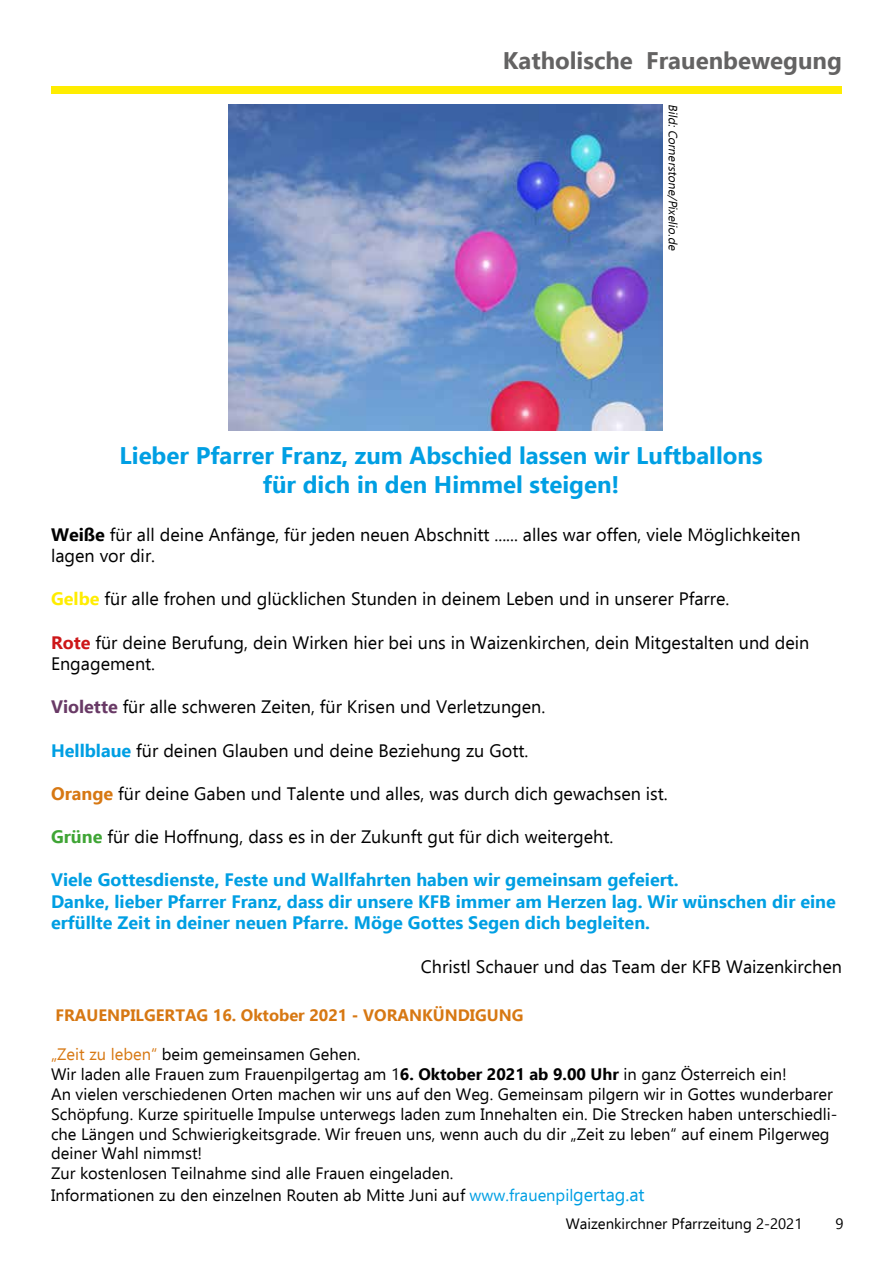
<style>
.page{position:relative;width:893px;height:1263px;background:#fff}
.page>*{position:absolute;margin:0;border:0;box-sizing:border-box;transform-origin:0 0}
.t1{font:700 24px/28.8px "Ebrima";color:#009fe3;text-align:center}
.t2{font:700 24px "Ebrima";color:#646363}
.t3{font:18px/21.6px "Ebrima";color:#000}
.t4{font:700 18px/21.6px "Ebrima";color:#009fe3}
.t5{font:16.5px/19.8px "Ebrima";color:#000}
.t6{font:700 16.5px "Ebrima";color:#d77813}
.t7{font:15px "Ebrima";color:#000}
.t8{font:italic 12px "Ebrima";color:#000}
.s1{font-weight:700;color:#fff}
.s2{font-weight:700;color:#ffed00}
.s3{font-weight:700;color:#cd1719}
.s4{font-weight:700;color:#693a66}
.s5{font-weight:700;color:#009fe3}
.s6{font-weight:700;color:#d77813}
.s7{font-weight:700;color:#3fa535}
.s8{color:#d77813}
.s9{font-weight:700}
.s10{color:#009fe3}
.s11{font-size:18px;color:#009fe3}
</style>
<div class="page">
<div style="left:51px;top:86px;width:791px;height:7px;background:#ffed00"></div>
<img style="left:228px;top:104px;width:435px;height:326px">
<h1 class="t2" style="left:503px;top:41px;width:341px">Katholische Frauenbewegung</h1>
<p class="t8" style="left:682px;top:104px;width:150px;rotate:90deg">Bild:Cornerstone/Pixelio.de</p>
<h1 class="t1" style="left:120px;top:440px;width:645px">Lieber Pfarrer Franz, zum Abschied lassen wir Luftballons für dich in den Himmel steigen!</h1>
<p class="t3" style="left:51px;top:523px;width:751px"><span class="s1">Weiße</span> für all deine Anfänge, für jeden neuen Abschnitt ...... alles war offen, viele Möglichkeiten lagen vor dir.</p>
<p class="t3" style="left:51px;top:588px;width:680px"><span class="s2">Gelbe</span> für alle frohen und glücklichen Stunden in deinem Leben und in unserer Pfarre.</p>
<p class="t3" style="left:51px;top:631px;width:760px"><span class="s3">Rote</span> für deine Berufung, dein Wirken hier bei uns in Waizenkirchen, dein Mitgestalten und dein<br>Engagement.</p>
<p class="t3" style="left:51px;top:696px;width:496px"><span class="s4">Violette</span> für alle schweren Zeiten, für Krisen und Verletzungen.</p>
<p class="t3" style="left:51px;top:739px;width:479px"><span class="s5">Hellblaue</span> für deinen Glauben und deine Beziehung zu Gott.</p>
<p class="t3" style="left:51px;top:782px;width:618px"><span class="s6">Orange</span> für deine Gaben und Talente und alles, was durch dich gewachsen ist.</p>
<p class="t3" style="left:51px;top:825px;width:564px"><span class="s7">Grüne</span> für die Hoffnung, dass es in der Zukunft gut für dich weitergeht.</p>
<p class="t4" style="left:51px;top:868px;width:786px">Viele Gottesdienste, Feste und Wallfahrten haben wir gemeinsam gefeiert.<br>Danke, lieber Pfarrer Franz, dass dir unsere KFB immer am Herzen lag. Wir wünschen dir eine erfüllte Zeit in deiner neuen Pfarre. Möge Gottes Segen dich begleiten.</p>
<p class="t3" style="left:421px;top:955px;width:423px">Christl Schauer und das Team der KFB Waizenkirchen</p>
<p class="t6" style="left:56px;top:1002px;width:469px">FRAUENPILGERTAG 16. Oktober 2021 - VORANKÜNDIGUNG</p>
<p class="t5" style="left:51px;top:1044px;width:788px"><span class="s8">„Zeit zu leben“</span> beim gemeinsamen Gehen.<br>Wir laden alle Frauen zum Frauenpilgertag am 1<span class="s9">6. Oktober 2021 ab 9.00 Uhr</span> in ganz Österreich ein!<br>An vielen verschiedenen Orten machen wir uns auf den Weg. Gemeinsam pilgern wir in Gottes wunderbarer Schöpfung. Kurze spirituelle Impulse unterwegs laden zum Innehalten ein. Die Strecken haben unterschiedli&shy;che Längen und Schwierigkeitsgrade. Wir freuen uns, wenn auch du dir „Zeit zu leben“ auf einem Pilgerweg deiner Wahl nimmst!<br>Zur kostenlosen Teilnahme sind alle Frauen eingeladen.</p>
<p class="t5" style="left:51px;top:1184px;width:595px">Informationen zu den einzelnen Routen ab Mitte Juni auf <span class="s10">www.frauenpil</span><span class="s11">gertag.at</span></p>
<p class="t7" style="left:566px;top:1213px;width:238px">Waizenkirchner Pfarrzeitung 2-2021</p>
<p class="t7" style="left:835px;top:1213px;width:10px">9</p>
</div>
